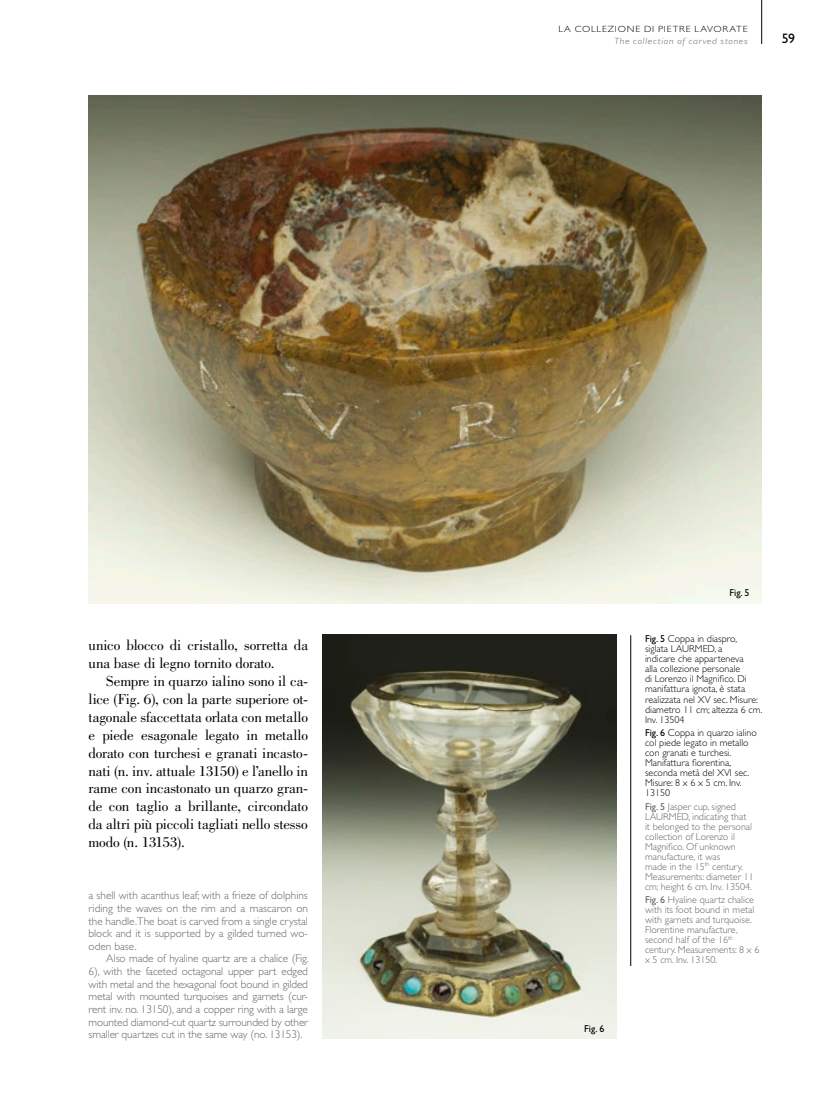
<style>
.page{position:relative;width:815px;height:1099px;background:#fff}
.page>*{position:absolute;margin:0;border:0;box-sizing:border-box;transform-origin:0 0}
.t1{font:15px/18px "Bodoni Std";letter-spacing:-.01em;color:#000}
.t2{font:13.75px "Gill Sans Std";color:#000}
.t3{font:300 11.25px/12.6px "Gill Sans Std";color:#636466;text-align:justify}
.t4{font:300 10px/10px "Gill Sans Std";color:#636466}
.t5{font:300 10px/10px "Gill Sans Std";color:#000}
.t6{font:10px "Gill Sans Std";color:#000}
.t7{font:300 9px "Gill Sans Std";letter-spacing:.08em;color:#000;scale:1.11 1}
.t8{font:italic 300 9px "Gill Sans Std";letter-spacing:.07em;color:#636466;scale:1.11 1}
.s1{font-weight:400}
</style>
<div class="page">
<hr style="left:761px;top:0;width:1px;height:44px;background:#000">
<hr style="left:631px;top:635px;width:1px;height:331px;background:#000">
<img style="left:89px;top:96px;width:673px;height:507px">
<img style="left:322px;top:634px;width:295px;height:404px">
<h1 class="t1" style="left:89px;top:636px;width:221px">unico blocco di cristallo, sorretta da una base di legno tornito dorato.</h1>
<p class="t1" style="left:89px;top:672px;width:221px;text-align:justify;text-indent:18px">Sempre in quarzo ialino sono il ca&shy;lice (Fig. 6), con la parte superiore ot&shy;tagonale sfaccettata orlata con metallo e piede esagonale legato in metallo dorato con turchesi e granati incasto&shy;nati (n. inv. attuale 13150) e l’anello in rame con incastonato un quarzo gran&shy;de con taglio a brillante, circondato da altri più piccoli tagliati nello stesso modo (n. 13153).</p>
<p class="t3" style="left:89px;top:889px;width:221px">a shell with acanthus leaf; with a frieze of dolphins riding the waves on the rim and a mascaron on the handle.The boat is carved from a single crystal block and it is supported by a gilded turned wo&shy;oden base.</p>
<p class="t3" style="left:89px;top:952px;width:222px;text-indent:18px">Also made of hyaline quartz are a chalice (Fig.<br>6), with the faceted octagonal upper part edged with metal and the hexagonal foot bound in gilded metal with mounted turquoises and garnets (cur&shy;rent inv. no. 13150), and a copper ring with a large mounted diamond-cut quartz surrounded by other smaller quartzes cut in the same way (no. 13153).</p>
<p class="t7" style="left:558px;top:24px;width:172px">La collezione di pietre lavorate</p>
<p class="t8" style="left:614px;top:36px;width:122px">The collection of carved stones</p>
<p class="t2" style="left:782px;top:31px;width:15px">59</p>
<p class="t6" style="left:584px;top:1022px;width:22px">Fig. 6</p>
<p class="t6" style="left:729px;top:587px;width:22px">Fig. 5</p>
<p class="t5" style="left:645px;top:634px;width:94px"><span class="s1">Fig. 5</span> Coppa in diaspro, siglata LAU</p>
<p class="t5" style="left:645px;top:644px;width:119px;text-indent:44px">RMED, a<br>indicare che apparteneva<br>alla collezione personale<br>di Lorenzo il Magnifico. Di manifattura ignota, è stata realizzata nel XV sec. Misure: diametro 11 cm; altezza 6 cm.<br>I nv. 13504</p>
<p class="t5" style="left:645px;top:727px;width:113px"><span class="s1">Fig. 6</span> Coppa in quarzo ialino col piede legato in metallo con granati e turchesi.<br>Manifattura fiorentina, seconda metà del XVI sec.<br>Misure: 8 x 6 x 5 cm. I nv.<br>13150</p>
<p class="t4" style="left:645px;top:801px;width:92px"><span class="s1">Fig. 5</span> Jasper cup, signed<br>LAU</p>
<p class="t4" style="left:645px;top:811px;width:110px;text-indent:18px">RMED, indicating that<br>it belonged to the personal collection of Lorenzo il<br>Magnifico. Of unknown manufacture, it was<br>made in the 15<sup>th</sup> century.<br>Measurements: diameter 11 cm; height 6 cm. I nv. 13504.</p>
<p class="t4" style="left:645px;top:895px;width:116px"><span class="s1">Fig. 6</span> Hyaline quartz chalice with its foot bound in metal with garnets and turquoise.<br>Florentine manufacture, second half of the 16<sup>th </sup>century. Measurements: 8 x 6 x 5 cm. Inv. 13150.</p>
</div>
